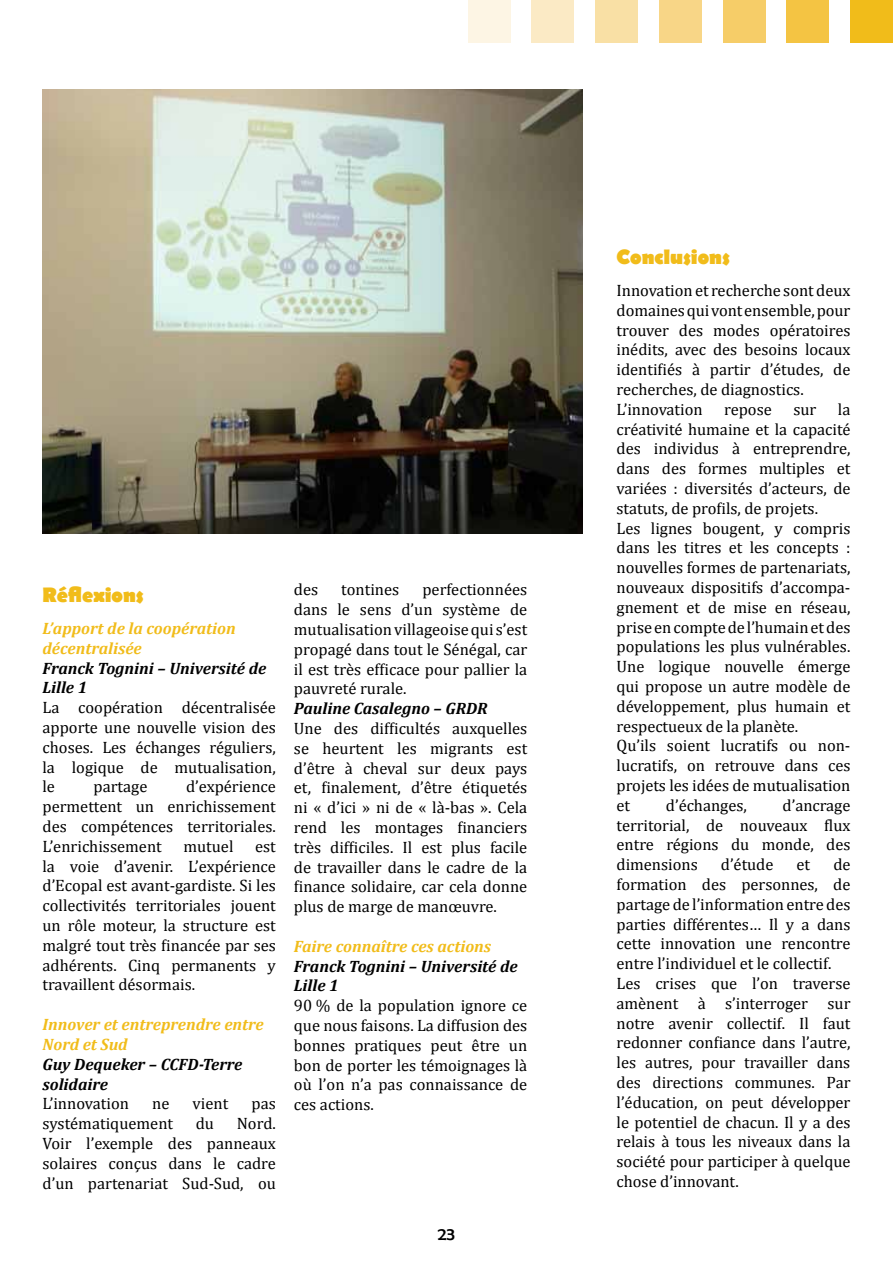
<style>
.page{position:relative;width:893px;height:1263px;background:#fff}
.page>*{position:absolute;margin:0;border:0;box-sizing:border-box;transform-origin:0 0}
.t1{font:700 21px "Berlin Sans FB";color:#f1bc1a}
.t2{font:18px "Berlin Sans FB";color:#000}
.t3{font:16.5px/19.8px "Cambria";color:#000;text-align:justify}
.t4{font:italic 700 16.5px/19.8px "Cambria";color:#000}
.t5{font:italic 700 16.5px/19.8px "Cambria";color:#f1bc1a}
</style>
<div class="page">
<div style="left:850px;top:0;width:43px;height:43px;background:#f1bc1a"></div>
<div style="left:787px;top:0;width:42px;height:43px;background:#f4c443"></div>
<div style="left:723px;top:0;width:42px;height:43px;background:#f6cd68"></div>
<div style="left:659px;top:0;width:43px;height:43px;background:#f8d687"></div>
<div style="left:595px;top:0;width:43px;height:43px;background:#f9e0a5"></div>
<div style="left:531px;top:0;width:43px;height:43px;background:#fbeac5"></div>
<div style="left:468px;top:0;width:42px;height:43px;background:#fdf5e4"></div>
<img style="left:43px;top:89px;width:540px;height:445px">
<p class="t1" style="left:43px;top:583px;width:103px">Réflexions</p>
<p class="t5" style="left:43px;top:618px;width:195px">L’apport de la coopération décentralisée</p>
<p class="t4" style="left:43px;top:658px;width:225px">Franck Tognini – Université de<br>Lille 1</p>
<p class="t3" style="left:43px;top:698px;width:235px">La coopération décentralisée apporte une nouvelle vision des choses. Les échanges réguliers, la logique de mutualisation, le</p>
<p class="t3" style="left:43px;top:777px;width:235px;text-indent:144px">d’expérience permettent un enrichissement des compétences territoriales.<br>L’enrichissement</p>
<p class="t3" style="left:94px;top:777px;width:55px">partage</p>
<p class="t3" style="left:183px;top:836px;width:52px">mutuel</p>
<p class="t3" style="left:43px;top:836px;width:235px;text-indent:213px">est la voie d’avenir. L’expérience d’Ecopal est avant-gardiste. Si les collectivités territoriales jouent un rôle moteur, la structure est malgré tout très financée par ses adhérents. Cinq permanents y travaillent désormais.</p>
<p class="t5" style="left:43px;top:1014px;width:223px">Innover et entreprendre entre<br>Nord et Sud</p>
<p class="t4" style="left:43px;top:1054px;width:201px">Guy Dequeker – CCFD-Terre solidaire</p>
<p class="t3" style="left:43px;top:1094px;width:88px">L’innovation</p>
<p class="t3" style="left:152px;top:1094px;width:19px">ne</p>
<p class="t3" style="left:193px;top:1094px;width:37px">vient</p>
<p class="t3" style="left:251px;top:1094px;width:26px">pas</p>
<p class="t3" style="left:43px;top:1113px;width:132px">systématiquement</p>
<p class="t3" style="left:196px;top:1113px;width:20px">du</p>
<p class="t3" style="left:43px;top:1113px;width:235px;text-indent:194px">Nord.<br>Voir l’exemple des panneaux solaires conçus dans le cadre d’un partenariat Sud-Sud, ou</p>
<p class="t3" style="left:294px;top:580px;width:235px;text-indent:128px">perfectionnées dans le sens d’un système de mutualisation villageoise qui s’est propagé dans tout le Sénégal, car il est très efficace pour pallier la pauvreté rurale.</p>
<p class="t4" style="left:294px;top:698px;width:195px">Pauline Casalegno – GRDR</p>
<p class="t3" style="left:294px;top:718px;width:235px">Une des difficultés auxquelles se heurtent les migrants est d’être à cheval sur deux pays et, finalement, d’être étiquetés ni « d’ici » ni de « là-bas ». Cela rend les montages financiers très difficiles. Il est plus facile de travailler dans le cadre de la finance solidaire, car cela donne plus de marge de manœuvre.</p>
<p class="t5" style="left:294px;top:936px;width:199px">Faire connaître ces actions</p>
<p class="t4" style="left:294px;top:956px;width:225px">Franck Tognini – Université de<br>Lille 1</p>
<p class="t3" style="left:294px;top:996px;width:235px">90 % de la population ignore ce que nous faisons. La diffusion des bonnes pratiques peut être un bon de porter les témoignages là où l’on n’a pas connaissance de ces actions.</p>
<p class="t3" style="left:294px;top:580px;width:26px">des</p>
<p class="t3" style="left:341px;top:580px;width:60px">tontines</p>
<p class="t2" style="left:438px;top:1224px;width:19px">23</p>
<p class="t1" style="left:617px;top:244px;width:115px">Conclusions</p>
<p class="t3" style="left:617px;top:280px;width:235px;text-align:left">Innovation et recherche sont deux domaines qui vont ensemble, pour trouver des modes opératoires inédits, avec des besoins locaux identifiés à partir d’études, de recherches, de diagnostics.<br>L’innovation</p>
<p class="t3" style="left:617px;top:399px;width:235px;text-align:left;text-indent:221px">la créativité humaine et la capacité des individus à entreprendre, dans des formes multiples et variées : diversités d’acteurs, de statuts, de profils, de projets.<br>Les lignes bougent, y compris dans les titres et les concepts : nouvelles formes de partenariats, nouveaux dispositifs d’accompa&shy;gnement et de mise en réseau, prise en compte de l’humain et des populations les plus vulnérables.<br>Une logique nouvelle émerge qui propose un autre modèle de développement, plus humain et respectueux de la planète.<br>Qu’ils soient lucratifs ou non&shy;lucratifs, on retrouve dans ces projets les idées de mutualisation et</p>
<p class="t3" style="left:724px;top:399px;width:49px">repose</p>
<p class="t3" style="left:793px;top:399px;width:24px">sur</p>
<p class="t3" style="left:666px;top:795px;width:82px">d’échanges,</p>
<p class="t3" style="left:617px;top:795px;width:235px;text-indent:166px">d’ancrage territorial, de nouveaux flux entre régions du monde, des dimensions</p>
<p class="t3" style="left:721px;top:855px;width:54px">d’étude</p>
<p class="t3" style="left:797px;top:855px;width:15px">et</p>
<p class="t3" style="left:617px;top:855px;width:235px;text-align:left;text-indent:217px">de formation des personnes, de partage de l’information entre des parties différentes… Il y a dans cette innovation une rencontre entre l’individuel et le collectif.<br>Les crises que l’on traverse amènent à s’interroger sur notre avenir collectif. Il faut redonner confiance dans l’autre, les autres, pour travailler dans des directions communes. Par l’éducation, on peut développer le potentiel de chacun. Il y a des relais à tous les niveaux dans la société pour participer à quelque chose d’innovant.</p>
</div>
